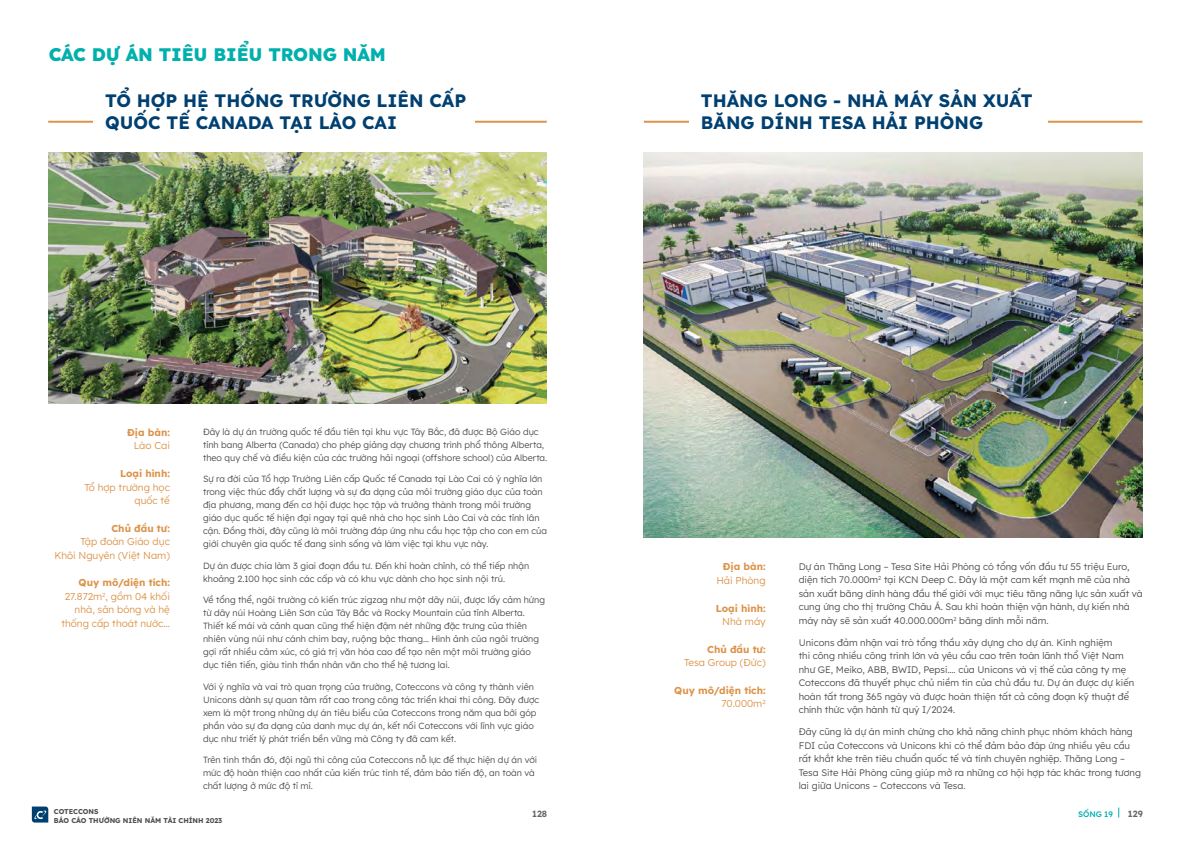
<style>
.page{position:relative;width:1191px;height:842px;background:#fff}
.page>*{position:absolute;margin:0;border:0;box-sizing:border-box;transform-origin:0 0}
.t1{font:800 18.2px "Lexend Deca";letter-spacing:-.01em;color:#00b0ad}
.t2{font:700 18px/22px "Lexend Deca";color:#004071}
.t3{font:300 10px/13.5px "Lexend Deca";color:#dc944a;text-align:right}
.t4{font:700 10px/13.5px "Lexend Deca";color:#dc944a;text-align:right}
.t5{font:300 9.5px/13.5px "Lexend Deca";color:#4d4d4f}
.t6{font:300 9px/13px "Lexend Deca";color:#4d4d4f}
.t7{font:600 9px "Lexend Deca";color:#636466}
.t8{font:500 8px "Lexend Deca";letter-spacing:-.005em;color:#00b0ad}
.t9{font:700 7px/9px "Lexend Deca";letter-spacing:-.005em;color:#4d4d4f}
.s1{font-weight:700}
.s2{font-weight:300}
</style>
<div class="page">
<img style="left:644px;top:152px;width:498px;height:385px">
<hr style="left:644px;top:121px;width:498px;height:2px;background:#dc944a">
<div style="left:689px;top:108px;width:358px;height:25px;background:#fff"></div>
<hr style="left:48px;top:121px;width:499px;height:2px;background:#dc944a">
<img style="left:48px;top:152px;width:499px;height:251px">
<div style="left:93px;top:108px;width:382px;height:25px;background:#fff"></div>
<svg style="left:32px;top:806px;width:16px;height:16px"></svg>
<h1 class="t1" style="left:49px;top:41px;width:339px">CÁC DỰ ÁN TIÊU BIỂU TRONG NĂM</h1>
<h2 class="t2" style="left:105px;top:88px;width:362px">TỔ HỢP HỆ THỐNG TRƯỜNG LIÊN CẤP<br>QUỐC TẾ CANADA TẠI LÀO CAI</h2>
<p class="t4" style="left:127px;top:425px;width:44px">Địa bàn:</p>
<p class="t3" style="left:134px;top:438px;width:38px">Lào Cai</p>
<p class="t4" style="left:120px;top:466px;width:51px">Loại hình:</p>
<p class="t3" style="left:84px;top:480px;width:87px">Tổ hợp trường học quốc tế</p>
<p class="t4" style="left:111px;top:521px;width:60px">Chủ đầu tư:</p>
<p class="t3" style="left:54px;top:534px;width:117px">Tập đoàn Giáo dục<br>Khôi Nguyên (Việt Nam)</p>
<p class="t3" style="left:61px;top:575px;width:110px"><span class="s1">Quy mô/diện tích:<br></span>27.872m<sup>2</sup>, gồm 04 khối nhà, sân bóng và hệ thống cấp thoát nước…</p>
<p class="t6" style="left:203px;top:425px;width:346px">Đây là dự án trường quốc tế đầu tiên tại khu vực Tây Bắc, đã được Bộ Giáo dục tỉnh bang Alberta (Canada) cho phép giảng dạy chương trình phổ thông Alberta, theo quy chế và điều kiện của các trường hải ngoại (offshore school) của Alberta.</p>
<p class="t6" style="left:203px;top:472px;width:345px">Sự ra đời của Tổ hợp Trường Liên cấp Quốc tế Canada tại Lào Cai có ý nghĩa lớn trong việc thúc đẩy chất lượng và sự đa dạng của môi trường giáo dục của toàn địa phương, mang đến cơ hội được học tập và trưởng thành trong môi trường giáo dục quốc tế hiện đại ngay tại quê nhà cho học sinh Lào Cai và các tỉnh lân cận. Đồng thời, đây cũng là môi trường đáp ứng nhu cầu học tập cho con em của giới chuyên gia quốc tế đang sinh sống và làm việc tại khu vực này.</p>
<p class="t6" style="left:203px;top:559px;width:328px">Dự án được chia làm 3 giai đoạn đầu tư. Đến khi hoàn chỉnh, có thể tiếp nhận khoảng 2.100 học sinh các cấp và có khu vực dành cho học sinh nội trú.</p>
<p class="t6" style="left:203px;top:593px;width:343px">Về tổng thể, ngôi trường có kiến trúc zigzag như một dãy núi, được lấy cảm hứng từ dãy núi Hoàng Liên Sơn của Tây Bắc và Rocky Mountain của tỉnh Alberta.<br>Thiết kế mái và cảnh quan cũng thể hiện đậm nét những đặc trưng của thiên nhiên vùng núi như cánh chim bay, ruộng bậc thang… Hình ảnh của ngôi trường gợi rất nhiều cảm xúc, có giá trị văn hóa cao để tạo nên một môi trường giáo dục tiên tiến, giàu tinh thần nhân văn cho thể hệ tương lai.</p>
<p class="t6" style="left:203px;top:680px;width:338px">Với ý nghĩa và vai trò quan trọng của trường, Coteccons và công ty thành viên Unicons dành sự quan tâm rất cao trong công tác triển khai thi công. Đây được xem là một trong những dự án tiêu biểu của Coteccons trong năm qua bởi góp phần vào sự đa dạng của danh mục dự án, kết nối Coteccons với lĩnh vực giáo dục như triết lý phát triển bền vững mà Công ty đã cam kết.</p>
<p class="t6" style="left:203px;top:753px;width:336px">Trên tinh thần đó, đội ngũ thi công của Coteccons nỗ lực để thực hiện dự án với mức độ hoàn thiện cao nhất của kiến trúc tinh tế, đảm bảo tiến độ, an toàn và chất lượng ở mức độ tỉ mỉ.</p>
<h2 class="t2" style="left:701px;top:88px;width:333px">THĂNG LONG - NHÀ MÁY SẢN XUẤT<br>BĂNG DÍNH TESA HẢI PHÒNG</h2>
<p class="t4" style="left:723px;top:559px;width:44px">Địa bàn:</p>
<p class="t3" style="left:716px;top:573px;width:51px">Hải Phòng</p>
<p class="t4" style="left:716px;top:601px;width:51px">Loại hình:</p>
<p class="t3" style="left:722px;top:614px;width:45px">Nhà máy</p>
<p class="t4" style="left:707px;top:642px;width:60px">Chủ đầu tư:</p>
<p class="t3" style="left:684px;top:655px;width:83px">Tesa Group (Đức)</p>
<p class="t4" style="left:674px;top:683px;width:93px">Quy mô/diện tích:<br><span class="s2">70.000m</span><sup>2</sup></p>
<p class="t5" style="left:798px;top:559px;width:345px">Dự án Thăng Long – Tesa Site Hải Phòng có tổng vốn đầu tư 55 triệu Euro, diện tích 70.000m<sup>2</sup> tại KCN Deep C. Đây là một cam kết mạnh mẽ của nhà sản xuất băng dính hàng đầu thế giới với mục tiêu tăng năng lực sản xuất và cung ứng cho thị trường Châu Á. Sau khi hoàn thiện vận hành, dự kiến nhà máy này sẽ sản xuất 40.000.000m<sup>2</sup> băng dính mỗi năm.</p>
<p class="t5" style="left:798px;top:635px;width:337px">Unicons đảm nhận vai trò tổng thầu xây dựng cho dự án. Kinh nghiệm<br>thi công nhiều công trình lớn và yêu cầu cao trên toàn lãnh thổ Việt Nam như GE, Meiko, ABB, BWID, Pepsi…. của Unicons và vị thế của công ty mẹ Coteccons đã thuyết phục chủ niềm tin của chủ đầu tư. Dự án được dự kiến hoàn tất trong 365 ngày và được hoàn thiện tất cả công đoạn kỹ thuật để chính thức vận hành từ quý I/2024.</p>
<p class="t5" style="left:798px;top:725px;width:344px">Đây cũng là dự án minh chứng cho khả năng chinh phục nhóm khách hàng FDI của Coteccons và Unicons khi có thể đảm bảo đáp ứng nhiều yêu cầu rất khắt khe trên tiêu chuẩn quốc tế và tính chuyên nghiệp. Thăng Long – Tesa Site Hải Phòng cũng giúp mở ra những cơ hội hợp tác khác trong tương lai giữa Unicons – Coteccons và Tesa.</p>
<p class="t9" style="left:54px;top:806px;width:170px">COTECCONS<br>BÁO CÁO THƯỜNG NIÊN NĂM TÀI CHÍNH 2023</p>
<p class="t7" style="left:532px;top:807px;width:17px">128</p>
<p class="t8" style="left:1078px;top:808px;width:36px">SỐNG 19</p>
<p class="t7" style="left:1127px;top:807px;width:16px">129</p>
</div>
